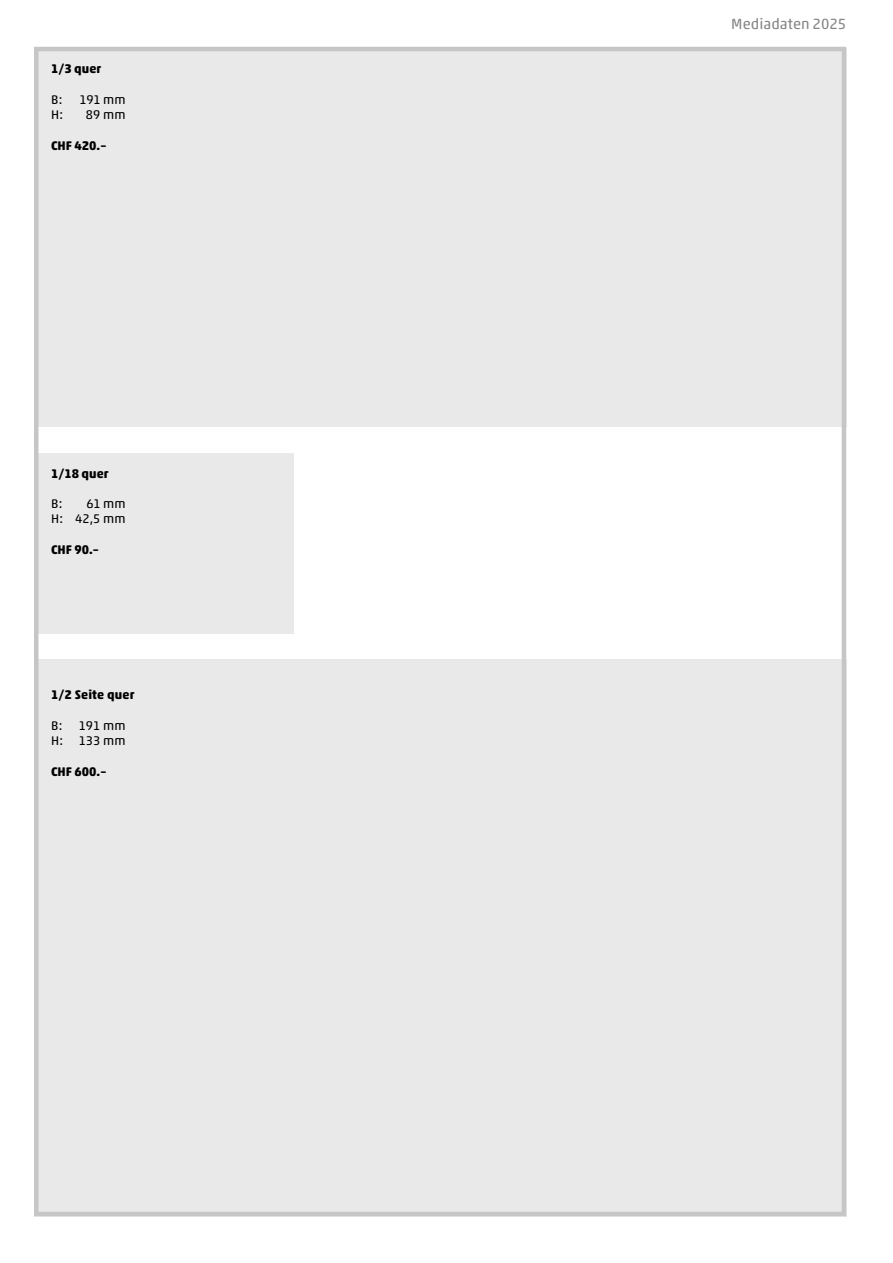
<style>
.page{position:relative;width:893px;height:1263px;background:#fff}
.page>*{position:absolute;margin:0;border:0;box-sizing:border-box;transform-origin:0 0}
.t1{font:15px "Akko Rounded Pro";color:#878787}
.t2{font:700 12.75px "Akko Rounded Pro";color:#000}
.t3{font:12.75px/15.3px "Akko Rounded Pro";letter-spacing:.01em;color:#000}
</style>
<div class="page">
<div style="left:34px;top:659px;width:812px;height:557px;background:#e9e9e9"></div>
<div style="left:34px;top:48px;width:812px;height:379px;background:#e9e9e9"></div>
<div style="left:34px;top:453px;width:259px;height:180px;background:#e9e9e9"></div>
<div style="left:34px;top:47px;width:812px;height:1169px;border:4px solid #c6c6c6"></div>
<p class="t2" style="left:51px;top:61px;width:52px">1/3 quer</p>
<p class="t3" style="left:51px;top:92px;width:13px">B:</p>
<p class="t3" style="left:79px;top:92px;width:48px">191 mm</p>
<p class="t3" style="left:51px;top:107px;width:14px">H:</p>
<p class="t3" style="left:86px;top:107px;width:41px">89 mm</p>
<p class="t2" style="left:51px;top:137px;width:57px">CHF 420.–</p>
<p class="t2" style="left:51px;top:465px;width:59px">1/18 quer</p>
<p class="t3" style="left:51px;top:496px;width:13px">B:</p>
<p class="t3" style="left:51px;top:496px;width:76px;text-align:right">61 mm<br>H: 42,5 mm</p>
<p class="t2" style="left:51px;top:542px;width:49px">CHF 90.–</p>
<p class="t2" style="left:51px;top:687px;width:85px">1/2 Seite quer</p>
<p class="t3" style="left:51px;top:718px;width:76px">B: 191 mm<br>H: 133 mm</p>
<p class="t2" style="left:51px;top:763px;width:57px">CHF 600.–</p>
<p class="t1" style="left:731px;top:15px;width:116px">Mediadaten 2025</p>
</div>
